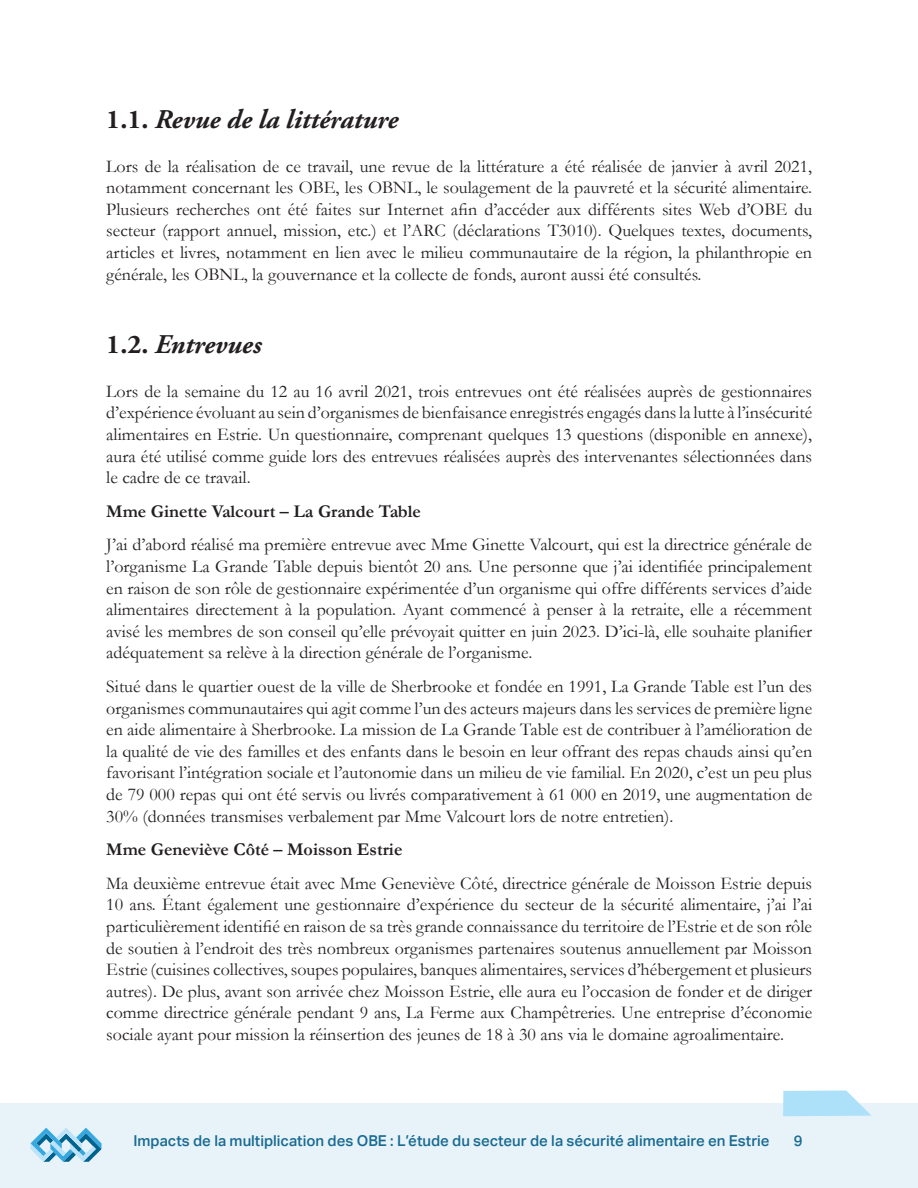
<style>
.page{position:relative;width:918px;height:1188px;background:#fff}
.page>*{position:absolute;margin:0;border:0;box-sizing:border-box;transform-origin:0 0}
.t1{font:italic 700 27px "Adobe Garamond Pro";color:#231f20}
.t2{font:18px/21.6px "Garamond";color:#231f20;text-align:justify}
.t3{font:700 18px "Garamond";color:#231f20}
.t4{font:500 15px "Aktiv Grotesk";color:#186a92}
.s1{font-style:normal}
</style>
<div class="page">
<div style="left:0;top:1103px;width:918px;height:85px;background:#e7f3f9"></div>
<svg style="left:31px;top:1128px;width:71px;height:34px"></svg>
<svg style="left:783px;top:1090px;width:88px;height:26px;background:#b9e5f9"></svg>
<h1 class="t1" style="left:106px;top:108px;width:293px"><span class="s1">1.1.</span> Revue de la littérature</h1>
<p class="t2" style="left:106px;top:157px;width:707px">Lors de la réalisation de ce travail, une revue de la littérature a été réalisée de janvier à avril 2021, notamment concernant les OBE, les OBNL, le soulagement de la pauvreté et la sécurité alimentaire.<br>Plusieurs recherches ont été faites sur Internet afin d’accéder aux différents sites Web d’OBE du secteur (rapport annuel, mission, etc.) et l’ARC (déclarations T3010). Quelques textes, documents, articles et livres, notamment en lien avec le milieu communautaire de la région, la philanthropie en générale, les OBNL, la gouvernance et la collecte de fonds, auront aussi été consultés.</p>
<h1 class="t1" style="left:106px;top:333px;width:157px"><span class="s1">1.2.</span> Entrevues</h1>
<p class="t2" style="left:106px;top:382px;width:707px">Lors de la semaine du 12 au 16 avril 2021, trois entrevues ont été réalisées auprès de gestionnaires d’expérience évoluant au sein d’organismes de bienfaisance enregistrés engagés dans la lutte à l’insécurité alimentaires en Estrie. Un questionnaire, comprenant quelques 13 questions (disponible en annexe), aura été utilisé comme guide lors des entrevues réalisées auprès des intervenantes sélectionnées dans le cadre de ce travail.</p>
<p class="t3" style="left:106px;top:505px;width:316px">Mme Ginette Valcourt – La Grande Table</p>
<p class="t2" style="left:106px;top:536px;width:707px">J’ai d’abord réalisé ma première entrevue avec Mme Ginette Valcourt, qui est la directrice générale de l’organisme La Grande Table depuis bientôt 20 ans. Une personne que j’ai identifiée principalement en raison de son rôle de gestionnaire expérimentée d’un organisme qui offre différents services d’aide alimentaires directement à la population. Ayant commencé à penser à la retraite, elle a récemment avisé les membres de son conseil qu’elle prévoyait quitter en juin 2023. D’ici-là, elle souhaite planifier adéquatement sa relève à la direction générale de l’organisme.</p>
<p class="t2" style="left:106px;top:677px;width:707px">Situé dans le quartier ouest de la ville de Sherbrooke et fondée en 1991, La Grande Table est l’un des organismes communautaires qui agit comme l’un des acteurs majeurs dans les services de première ligne en aide alimentaire à Sherbrooke. La mission de La Grande Table est de contribuer à l’amélioration de la qualité de vie des familles et des enfants dans le besoin en leur offrant des repas chauds ainsi qu’en favorisant l’intégration sociale et l’autonomie dans un milieu de vie familial. En 2020, c’est un peu plus de 79 000 repas qui ont été servis ou livrés comparativement à 61 000 en 2019, une augmentation de 30% (données transmises verbalement par Mme Valcourt lors de notre entretien).</p>
<p class="t3" style="left:106px;top:843px;width:298px">Mme Geneviève Côté – Moisson Estrie</p>
<p class="t2" style="left:106px;top:874px;width:707px">Ma deuxième entrevue était avec Mme Geneviève Côté, directrice générale de Moisson Estrie depuis 10 ans. Étant également une gestionnaire d’expérience du secteur de la sécurité alimentaire, j’ai l’ai particulièrement identifié en raison de sa très grande connaissance du territoire de l’Estrie et de son rôle de soutien à l’endroit des très nombreux organismes partenaires soutenus annuellement par Moisson Estrie (cuisines collectives, soupes populaires, banques alimentaires, services d’hébergement et plusieurs autres). De plus, avant son arrivée chez Moisson Estrie, elle aura eu l’occasion de fonder et de diriger comme directrice générale pendant 9 ans, La Ferme aux Champêtreries. Une entreprise d’économie sociale ayant pour mission la réinsertion des jeunes de 18 à 30 ans via le domaine agroalimentaire.</p>
<p class="t4" style="left:134px;top:1135px;width:638px">Impacts de la multiplication des OBE : L’étude du secteur de la sécurité alimentaire en Estrie</p>
<p class="t4" style="left:794px;top:1135px;width:10px">9</p>
</div>
